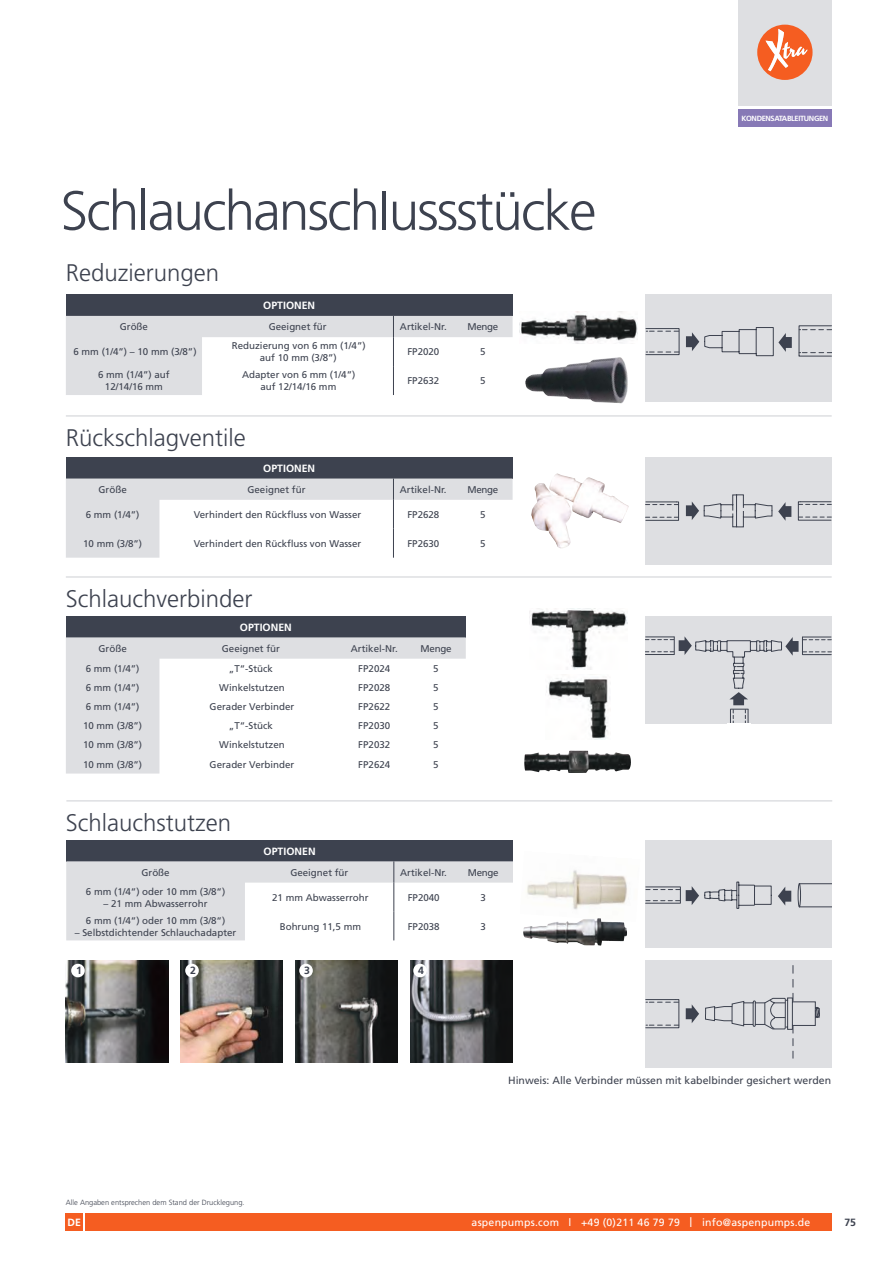
<style>
.page{position:relative;width:896px;height:1266px;background:#fff}
.page>*{position:absolute;margin:0;border:0;box-sizing:border-box;transform-origin:0 0}
.t1{font:300 55.05px "Frutiger LT Pro";letter-spacing:-.035em;color:#3d424f}
.t2{font:300 24px "Frutiger LT Pro";color:#3d424f}
.t3{font:10.5px "Frutiger LT Pro";color:#3d424f}
.t4{font:10.5px "Frutiger LT Pro";letter-spacing:.02em;color:#fff}
.t5{font:700 10.5px "Frutiger LT Pro";color:#fff}
.t6{font:700 10.5px "Frutiger LT Pro";color:#3d424f}
.t7{font:9.75px/11.7px "Frutiger LT Pro";color:#3d424f;text-align:center}
.t8{font:300 7.5px "Frutiger LT Pro";color:#3d424f}
.t9{font:700 7.5px "Frutiger LT Pro";letter-spacing:-.05em;color:#fff}
.s1{font-size:13.2px}
</style>
<div class="page">
<div style="left:85px;top:1213px;width:746px;height:17px;background:#f55d21"></div>
<div style="left:66px;top:1213px;width:17px;height:17px;background:#f55d21"></div>
<svg style="left:738px;top:0;width:93px;height:127px;background:#d7bcbd"></svg>
<img style="left:66px;top:960px;width:102px;height:102px">
<img style="left:295px;top:960px;width:103px;height:102px">
<img style="left:181px;top:960px;width:102px;height:102px">
<img style="left:410px;top:960px;width:102px;height:102px">
<div style="left:71px;top:963px;width:14px;height:14px;background:#fff;border-radius:50%"></div>
<div style="left:299px;top:963px;width:14px;height:14px;background:#fff;border-radius:50%"></div>
<div style="left:185px;top:963px;width:14px;height:14px;background:#fff;border-radius:50%"></div>
<div style="left:413px;top:963px;width:14px;height:14px;background:#fff;border-radius:50%"></div>
<img style="left:526px;top:870px;width:103px;height:40px">
<img style="left:523px;top:918px;width:104px;height:27px">
<img style="left:524px;top:750px;width:49px;height:22px">
<img style="left:546px;top:677px;width:62px;height:62px">
<img style="left:529px;top:608px;width:98px;height:61px">
<img style="left:531px;top:473px;width:98px;height:75px">
<img style="left:525px;top:357px;width:103px;height:46px">
<img style="left:519px;top:312px;width:118px;height:32px">
<div style="left:645px;top:839px;width:186px;height:108px;background:#dedfe2"></div>
<svg style="left:645px;top:881px;width:186px;height:27px"></svg>
<div style="left:645px;top:959px;width:186px;height:108px;background:#dedfe2"></div>
<svg style="left:685px;top:965px;width:135px;height:92px"></svg>
<svg style="left:645px;top:999px;width:34px;height:29px"></svg>
<div style="left:645px;top:616px;width:186px;height:107px;background:#dedfe2"></div>
<svg style="left:645px;top:636px;width:186px;height:87px"></svg>
<div style="left:645px;top:457px;width:186px;height:107px;background:#dedfe2"></div>
<svg style="left:685px;top:494px;width:87px;height:33px"></svg>
<svg style="left:778px;top:502px;width:13px;height:18px"></svg>
<svg style="left:645px;top:501px;width:34px;height:20px"></svg>
<svg style="left:797px;top:501px;width:34px;height:19px"></svg>
<div style="left:645px;top:294px;width:186px;height:108px;background:#dedfe2"></div>
<svg style="left:645px;top:328px;width:34px;height:27px"></svg>
<svg style="left:686px;top:325px;width:145px;height:31px"></svg>
<hr style="left:66px;top:576px;width:765px;height:1px;background:#dedfe2">
<hr style="left:66px;top:415px;width:765px;height:1px;background:#dedfe2">
<hr style="left:66px;top:800px;width:766px;height:1px;background:#dedfe2">
<div style="left:66px;top:839px;width:447px;height:22px;background:#3d424f"></div>
<svg style="left:66px;top:861px;width:447px;height:79px"></svg>
<div style="left:66px;top:457px;width:446px;height:21px;background:#3d424f"></div>
<svg style="left:66px;top:478px;width:446px;height:79px"></svg>
<div style="left:66px;top:294px;width:446px;height:22px;background:#3d424f"></div>
<svg style="left:66px;top:316px;width:446px;height:79px"></svg>
<div style="left:66px;top:616px;width:400px;height:21px;background:#3d424f"></div>
<svg style="left:66px;top:637px;width:400px;height:136px"></svg>
<h1 class="t1" style="left:61px;top:179px;width:537px">SchlauchanschIussstücke</h1>
<h2 class="t2" style="left:66px;top:258px;width:155px">Reduzierungen</h2>
<p class="t5" style="left:263px;top:299px;width:53px">OPTIONEN</p>
<p class="t7" style="left:120px;top:321px;width:30px">Größe</p>
<p class="t7" style="left:269px;top:321px;width:59px">Geeignet für</p>
<p class="t7" style="left:400px;top:321px;width:48px">Artikel-Nr.</p>
<p class="t7" style="left:467px;top:321px;width:32px">Menge</p>
<p class="t7" style="left:73px;top:346px;width:125px">6 mm (1/4”) – 10 mm (3/8”)</p>
<p class="t7" style="left:232px;top:340px;width:135px">Reduzierung von 6 mm (1/4”) auf 10 mm (3/8”)</p>
<p class="t7" style="left:407px;top:346px;width:33px">FP2020</p>
<p class="t7" style="left:480px;top:346px;width:7px">5</p>
<p class="t7" style="left:98px;top:369px;width:73px">6 mm (1/4”) auf<br>12/14/16 mm</p>
<p class="t7" style="left:242px;top:369px;width:115px">Adapter von 6 mm (1/4”) auf 12/14/16 mm</p>
<p class="t7" style="left:407px;top:375px;width:33px">FP2632</p>
<p class="t7" style="left:480px;top:375px;width:7px">5</p>
<h2 class="t2" style="left:66px;top:424px;width:181px">Rückschlagventile</h2>
<p class="t5" style="left:263px;top:462px;width:53px">OPTIONEN</p>
<p class="t7" style="left:99px;top:483px;width:30px">Größe</p>
<p class="t7" style="left:247px;top:483px;width:59px">Geeignet für</p>
<p class="t7" style="left:400px;top:483px;width:48px">Artikel-Nr.</p>
<p class="t7" style="left:467px;top:483px;width:32px">Menge</p>
<p class="t7" style="left:86px;top:508px;width:55px">6 mm (1/4”)</p>
<p class="t7" style="left:194px;top:508px;width:169px">Verhindert den Rückfluss von Wasser</p>
<p class="t7" style="left:407px;top:508px;width:33px">FP2628</p>
<p class="t7" style="left:480px;top:508px;width:7px">5</p>
<p class="t7" style="left:83px;top:537px;width:61px">10 mm (3/8”)</p>
<p class="t7" style="left:194px;top:537px;width:169px">Verhindert den Rückfluss von Wasser</p>
<p class="t7" style="left:407px;top:537px;width:33px">FP2630</p>
<p class="t7" style="left:480px;top:537px;width:7px">5</p>
<h2 class="t2" style="left:66px;top:585px;width:188px">Schlauchverbinder</h2>
<p class="t5" style="left:240px;top:620px;width:53px">OPTIONEN</p>
<p class="t7" style="left:99px;top:642px;width:30px">Größe</p>
<p class="t7" style="left:222px;top:642px;width:59px">Geeignet für</p>
<p class="t7" style="left:351px;top:642px;width:48px">Artikel-Nr.</p>
<p class="t7" style="left:420px;top:642px;width:32px">Menge</p>
<p class="t7" style="left:86px;top:662px;width:55px">6 mm (1/4”)</p>
<p class="t7" style="left:229px;top:662px;width:45px">„T“-Stück</p>
<p class="t7" style="left:358px;top:662px;width:33px">FP2024</p>
<p class="t7" style="left:433px;top:662px;width:7px">5</p>
<p class="t7" style="left:86px;top:681px;width:55px">6 mm (1/4”)</p>
<p class="t7" style="left:219px;top:681px;width:67px">Winkelstutzen</p>
<p class="t7" style="left:358px;top:681px;width:33px">FP2028</p>
<p class="t7" style="left:433px;top:681px;width:7px">5</p>
<p class="t7" style="left:86px;top:700px;width:55px">6 mm (1/4”)</p>
<p class="t7" style="left:210px;top:700px;width:86px">Gerader Verbinder</p>
<p class="t7" style="left:358px;top:700px;width:33px">FP2622</p>
<p class="t7" style="left:433px;top:700px;width:7px">5</p>
<p class="t7" style="left:83px;top:720px;width:61px">10 mm (3/8”)</p>
<p class="t7" style="left:229px;top:720px;width:45px">„T“-Stück</p>
<p class="t7" style="left:358px;top:720px;width:33px">FP2030</p>
<p class="t7" style="left:433px;top:720px;width:7px">5</p>
<p class="t7" style="left:83px;top:739px;width:61px">10 mm (3/8”)</p>
<p class="t7" style="left:219px;top:739px;width:67px">Winkelstutzen</p>
<p class="t7" style="left:358px;top:739px;width:33px">FP2032</p>
<p class="t7" style="left:433px;top:739px;width:7px">5</p>
<p class="t7" style="left:83px;top:758px;width:61px">10 mm (3/8”)</p>
<p class="t7" style="left:210px;top:758px;width:86px">Gerader Verbinder</p>
<p class="t7" style="left:358px;top:758px;width:33px">FP2624</p>
<p class="t7" style="left:433px;top:758px;width:7px">5</p>
<h2 class="t2" style="left:66px;top:809px;width:167px">Schlauchstutzen</h2>
<p class="t5" style="left:263px;top:844px;width:53px">OPTIONEN</p>
<p class="t7" style="left:141px;top:866px;width:30px">Größe</p>
<p class="t7" style="left:290px;top:866px;width:59px">Geeignet für</p>
<p class="t7" style="left:400px;top:866px;width:48px">Artikel-Nr.</p>
<p class="t7" style="left:467px;top:866px;width:32px">Menge</p>
<p class="t7" style="left:86px;top:885px;width:141px">6 mm (1/4“) oder 10 mm (3/8“)</p>
<p class="t7" style="left:103px;top:897px;width:106px">– 21 mm Abwasserrohr</p>
<p class="t7" style="left:272px;top:891px;width:98px">21 mm Abwasserrohr</p>
<p class="t7" style="left:407px;top:891px;width:33px">FP2040</p>
<p class="t7" style="left:480px;top:891px;width:7px">3</p>
<p class="t7" style="left:86px;top:914px;width:141px">6 mm (1/4“) oder 10 mm (3/8“)</p>
<p class="t7" style="left:75px;top:926px;width:163px">– Selbstdichtender Schlauchadapter</p>
<p class="t7" style="left:280px;top:920px;width:83px">Bohrung 11,5 mm</p>
<p class="t7" style="left:407px;top:920px;width:33px">FP2038</p>
<p class="t7" style="left:480px;top:920px;width:7px">3</p>
<p class="t6" style="left:76px;top:964px;width:7px">1</p>
<p class="t6" style="left:190px;top:964px;width:7px">2</p>
<p class="t6" style="left:304px;top:964px;width:7px">3</p>
<p class="t6" style="left:418px;top:964px;width:7px">4</p>
<p class="t9" style="left:741px;top:114px;width:88px">KONDENSATABLEITUNGEN</p>
<p class="t8" style="left:66px;top:1197px;width:180px">Alle Angaben entsprechen dem Stand der Drucklegung.</p>
<p class="t3" style="left:508px;top:1073px;width:324px">Hinweis: Alle Verbinder müssen mit kabelbinder gesichert werden</p>
<p class="t5" style="left:68px;top:1216px;width:15px">DE</p>
<p class="t4" style="left:471px;top:1215px;width:340px">aspenpumps.com l +49 (0)211 46 79 79 <span class="s1">l</span> info@aspenpumps.de</p>
<p class="t6" style="left:844px;top:1216px;width:13px">75</p>
</div>
